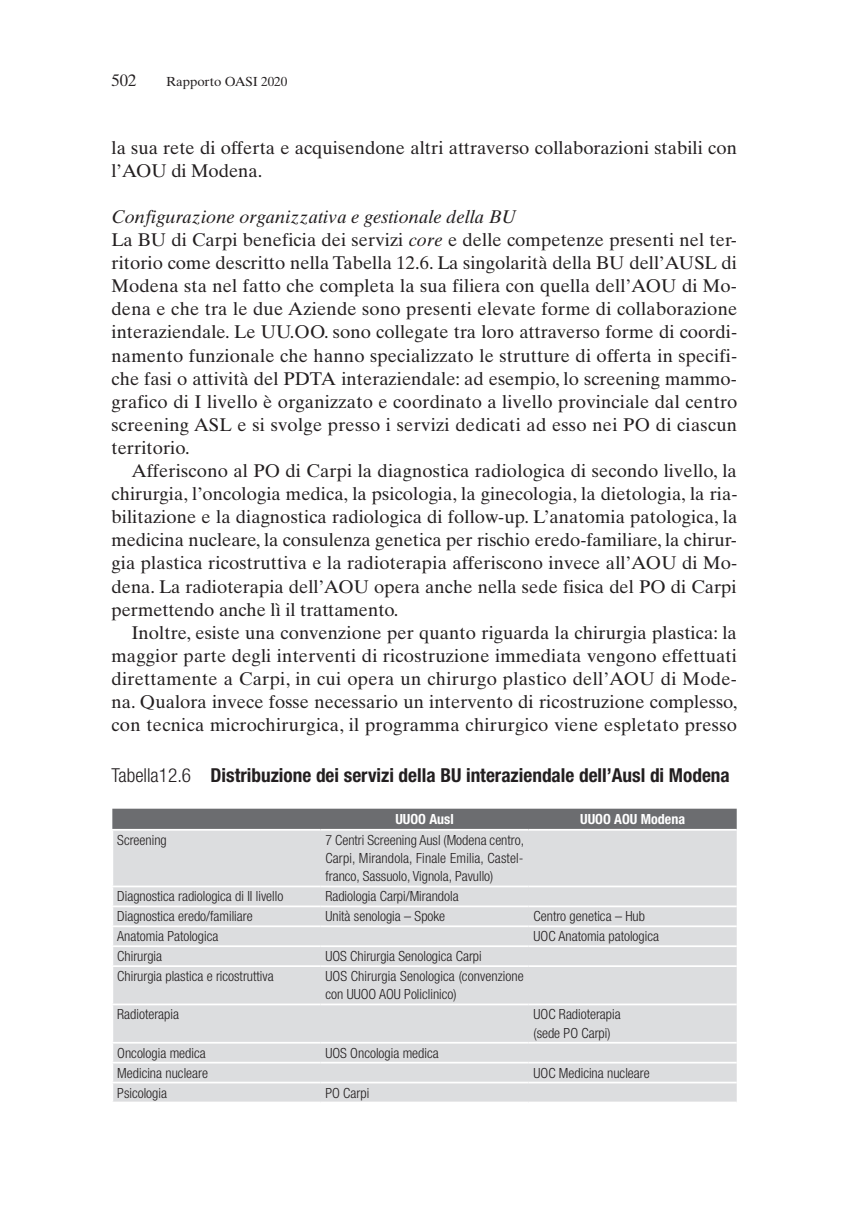
<style>
.page{position:relative;width:862px;height:1208px;background:#fff}
.page>*{position:absolute;margin:0;border:0;box-sizing:border-box;transform-origin:0 0}
.t1{font:700 condensed 19.25px "Helvetica Neue LT Std";color:#231f20}
.t2{font:18.38px/23.1px "Times Ten LT Std";letter-spacing:.005em;color:#231f20}
.t3{font:16.62px "Times Ten LT Std";color:#231f20}
.t4{font:300 condensed 14px/18.4px "Helvetica Neue LT Std";color:#231f20}
.t5{font:700 condensed 14px "Helvetica Neue LT Std";color:#fff}
.t6{font:13.12px "Times Ten LT Std";color:#231f20}
.s1{font-style:italic}
.s2{font-weight:300}
</style>
<div class="page">
<div style="left:112px;top:809px;width:624px;height:20px;background:#6c6d70"></div>
<div style="left:113px;top:831px;width:623px;height:270px;background:#dcdddf"></div>
<hr style="left:111px;top:885px;width:209px;height:2px;background:#fff">
<hr style="left:320px;top:885px;width:208px;height:2px;background:#fff">
<hr style="left:528px;top:885px;width:208px;height:2px;background:#fff">
<hr style="left:111px;top:905px;width:209px;height:2px;background:#fff">
<hr style="left:320px;top:905px;width:208px;height:2px;background:#fff">
<hr style="left:528px;top:905px;width:208px;height:2px;background:#fff">
<hr style="left:111px;top:925px;width:209px;height:2px;background:#fff">
<hr style="left:320px;top:925px;width:208px;height:2px;background:#fff">
<hr style="left:528px;top:925px;width:208px;height:2px;background:#fff">
<hr style="left:111px;top:945px;width:209px;height:2px;background:#fff">
<hr style="left:320px;top:945px;width:208px;height:2px;background:#fff">
<hr style="left:528px;top:945px;width:208px;height:2px;background:#fff">
<hr style="left:111px;top:965px;width:209px;height:2px;background:#fff">
<hr style="left:320px;top:965px;width:208px;height:2px;background:#fff">
<hr style="left:528px;top:965px;width:208px;height:2px;background:#fff">
<hr style="left:111px;top:1003px;width:209px;height:2px;background:#fff">
<hr style="left:320px;top:1003px;width:208px;height:2px;background:#fff">
<hr style="left:528px;top:1003px;width:208px;height:2px;background:#fff">
<hr style="left:111px;top:1042px;width:209px;height:1px;background:#fff">
<hr style="left:320px;top:1042px;width:208px;height:1px;background:#fff">
<hr style="left:528px;top:1042px;width:208px;height:1px;background:#fff">
<hr style="left:111px;top:1062px;width:209px;height:1px;background:#fff">
<hr style="left:320px;top:1062px;width:208px;height:1px;background:#fff">
<hr style="left:528px;top:1062px;width:208px;height:1px;background:#fff">
<hr style="left:111px;top:1082px;width:209px;height:1px;background:#fff">
<hr style="left:320px;top:1082px;width:208px;height:1px;background:#fff">
<hr style="left:528px;top:1082px;width:208px;height:1px;background:#fff">
<p class="t3" style="left:111px;top:71px;width:26px">502</p>
<p class="t6" style="left:166px;top:74px;width:123px">Rapporto OASI 2020</p>
<p class="t2" style="left:111px;top:136px;width:627px">la sua rete di offerta e acquisendone altri attraverso collaborazioni stabili con l’AOU di Modena.</p>
<p class="t2" style="left:111px;top:205px;width:627px"><span class="s1">Configurazione organizzativa e gestionale della BU<br></span>La BU di Carpi beneficia dei servizi <span class="s1">core</span> e delle competenze presenti nel ter&shy;ritorio come descritto nella Tabella 12.6. La singolarità della BU dell’AUSL di Modena sta nel fatto che completa la sua filiera con quella dell’AOU di Mo&shy;dena e che tra le due Aziende sono presenti elevate forme di collaborazione interaziendale. Le UU.OO. sono collegate tra loro attraverso forme di coordi&shy;namento funzionale che hanno specializzato le strutture di offerta in specifi&shy;che fasi o attività del PDTA interaziendale: ad esempio, lo screening mammo&shy;grafico di I livello è organizzato e coordinato a livello provinciale dal centro screening ASL e si svolge presso i servizi dedicati ad esso nei PO di ciascun territorio.</p>
<p class="t2" style="left:111px;top:459px;width:627px;text-align:justify;text-indent:20px">Afferiscono al PO di Carpi la diagnostica radiologica di secondo livello, la chirurgia, l’oncologia medica, la psicologia, la ginecologia, la dietologia, la ria&shy;bilitazione e la diagnostica radiologica di follow-up. L’anatomia patologica, la medicina nucleare, la consulenza genetica per rischio eredo-familiare, la chirur&shy;gia plastica ricostruttiva e la radioterapia afferiscono invece all’AOU di Mo&shy;dena. La radioterapia dell’AOU opera anche nella sede fisica del PO di Carpi permettendo anche lì il trattamento.</p>
<p class="t2" style="left:111px;top:621px;width:627px;text-align:justify;text-indent:20px">Inoltre, esiste una convenzione per quanto riguarda la chirurgia plastica: la maggior parte degli interventi di ricostruzione immediata vengono effettuati direttamente a Carpi, in cui opera un chirurgo plastico dell’AOU di Mode&shy;na. Qualora invece fosse necessario un intervento di ricostruzione complesso, con tecnica microchirurgica, il programma chirurgico viene espletato presso</p>
<p class="t1" style="left:111px;top:763px;width:619px"><span class="s2">Tabella12.6</span> Distribuzione dei servizi della BU interaziendale dell’Ausl di Modena</p>
<p class="t5" style="left:395px;top:810px;width:60px">UUOO Ausl</p>
<p class="t5" style="left:580px;top:810px;width:106px">UUOO AOU Modena</p>
<p class="t4" style="left:117px;top:830px;width:51px">Screening</p>
<p class="t4" style="left:325px;top:830px;width:200px;text-align:justify">7 Centri Screening Ausl (Modena centro, Carpi, Mirandola, Finale Emilia, Castel&shy;franco, Sassuolo, Vignola, Pavullo)</p>
<p class="t4" style="left:117px;top:887px;width:167px">Diagnostica radiologica di II livello</p>
<p class="t4" style="left:325px;top:887px;width:135px">Radiologia Carpi/Mirandola</p>
<p class="t4" style="left:117px;top:907px;width:137px">Diagnostica eredo/familiare</p>
<p class="t4" style="left:325px;top:907px;width:121px">Unità senologia – Spoke</p>
<p class="t4" style="left:533px;top:907px;width:113px">Centro genetica – Hub</p>
<p class="t4" style="left:117px;top:927px;width:103px">Anatomia Patologica</p>
<p class="t4" style="left:533px;top:927px;width:127px">UOC Anatomia patologica</p>
<p class="t4" style="left:117px;top:947px;width:46px">Chirurgia</p>
<p class="t4" style="left:325px;top:947px;width:158px">UOS Chirurgia Senologica Carpi</p>
<p class="t4" style="left:117px;top:967px;width:158px">Chirurgia plastica e ricostruttiva</p>
<p class="t4" style="left:325px;top:967px;width:200px">UOS Chirurgia Senologica (convenzione con UUOO AOU Policlinico)</p>
<p class="t4" style="left:117px;top:1005px;width:63px">Radioterapia</p>
<p class="t4" style="left:533px;top:1005px;width:89px">UOC Radioterapia (sede PO Carpi)</p>
<p class="t4" style="left:117px;top:1043px;width:90px">Oncologia medica</p>
<p class="t4" style="left:325px;top:1043px;width:115px">UOS Oncologia medica</p>
<p class="t4" style="left:117px;top:1063px;width:92px">Medicina nucleare</p>
<p class="t4" style="left:533px;top:1063px;width:118px">UOC Medicina nucleare</p>
<p class="t4" style="left:117px;top:1083px;width:51px">Psicologia</p>
<p class="t4" style="left:325px;top:1083px;width:45px">PO Carpi</p>
</div>
